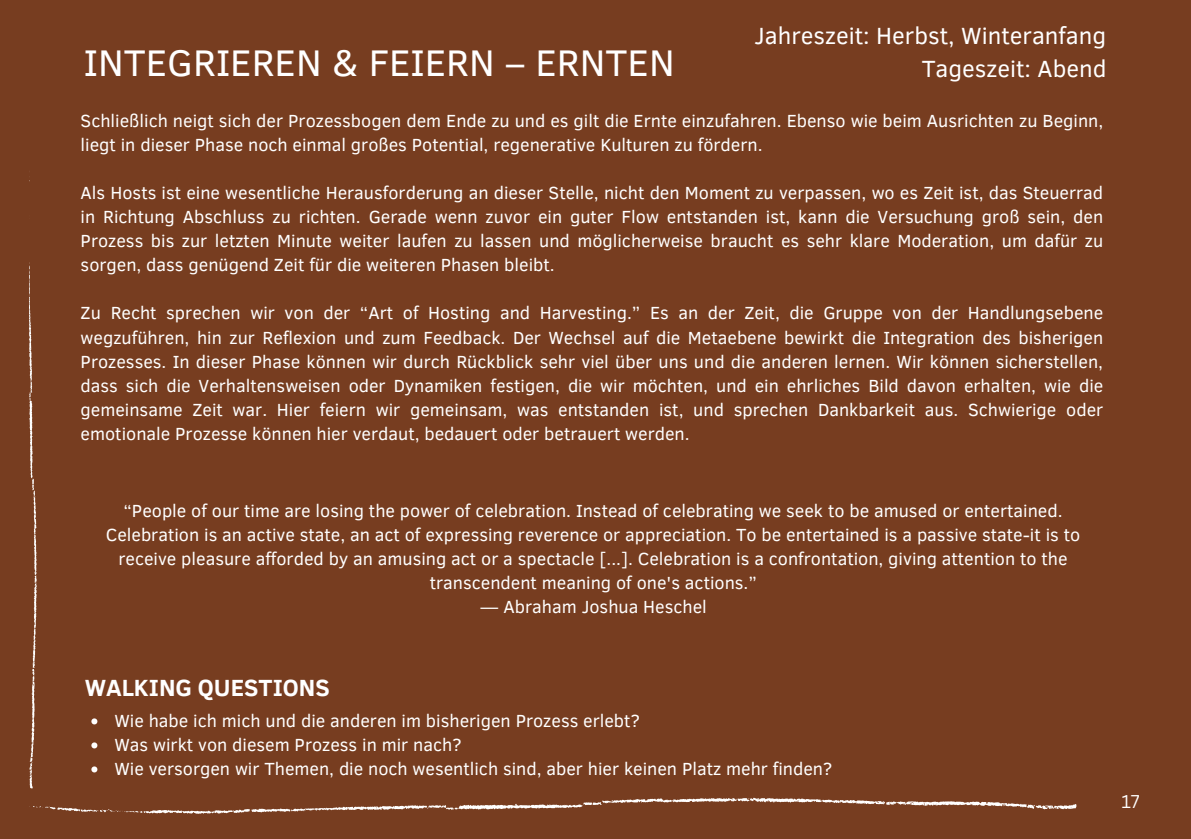
<style>
.page{position:relative;width:1191px;height:839px;background:#fff}
.page>*{position:absolute;margin:0;border:0;box-sizing:border-box;transform-origin:0 0}
.t1{font:38px "Clear Sans";color:#fff}
.t2{font:24px/33px "Clear Sans";color:#fff;text-align:right}
.t3{font:700 24px "Clear Sans";color:#fff}
.t4{font:18px/24px "Clear Sans";color:#fff;text-align:justify}
.t5{font:18px "Canva Sans";color:#fff}
</style>
<div class="page">
<div style="left:0;top:0;width:1191px;height:838px;background:#773d20"></div>
<svg style="left:29px;top:797px;width:1047px;height:16px"></svg>
<svg style="left:29px;top:262px;width:8px;height:526px"></svg>
<svg style="left:91px;top:718px;width:6px;height:6px"></svg>
<svg style="left:91px;top:742px;width:6px;height:6px"></svg>
<svg style="left:91px;top:766px;width:6px;height:6px"></svg>
<h1 class="t2" style="left:755px;top:18px;width:353px">Jahreszeit: Herbst, Winteranfang<br>Tageszeit: Abend</h1>
<p class="t4" style="left:81px;top:108px;width:1024px">Schließlich neigt sich der Prozessbogen dem Ende zu und es gilt die Ernte einzufahren. Ebenso wie beim Ausrichten zu Beginn, liegt in dieser Phase noch einmal großes Potential, regenerative Kulturen zu fördern.</p>
<p class="t4" style="left:81px;top:180px;width:1024px">Als Hosts ist eine wesentliche Herausforderung an dieser Stelle, nicht den Moment zu verpassen, wo es Zeit ist, das Steuerrad in Richtung Abschluss zu richten. Gerade wenn zuvor ein guter Flow entstanden ist, kann die Versuchung groß sein, den Prozess bis zur letzten Minute weiter laufen zu lassen und möglicherweise braucht es sehr klare Moderation, um dafür zu sorgen, dass genügend Zeit für die weiteren Phasen bleibt.</p>
<p class="t4" style="left:81px;top:300px;width:1024px">Zu Recht sprechen wir von der “Art of Hosting and Harvesting.” Es an der Zeit, die Gruppe von der Handlungsebene wegzuführen, hin zur Reflexion und zum Feedback. Der Wechsel auf die Metaebene bewirkt die Integration des bisherigen Prozesses. In dieser Phase können wir durch Rückblick sehr viel über uns und die anderen lernen. Wir können sicherstellen, dass sich die Verhaltensweisen oder Dynamiken festigen, die wir möchten, und ein ehrliches Bild davon erhalten, wie die gemeinsame Zeit war. Hier feiern wir gemeinsam, was entstanden ist, und sprechen Dankbarkeit aus. Schwierige oder emotionale Prozesse können hier verdaut, bedauert oder betrauert werden.</p>
<h3 class="t1" style="left:84px;top:35px;width:592px">INTEGRIEREN &amp; FEIERN – ERNTEN</h3>
<p class="t4" style="left:106px;top:497px;width:976px;text-align:center">“People of our time are losing the power of celebration. Instead of celebrating we seek to be amused or entertained.<br>Celebration is an active state, an act of expressing reverence or appreciation. To be entertained is a passive state-it is to receive pleasure afforded by an amusing act or a spectacle [...]. Celebration is a confrontation, giving attention to the transcendent meaning of one's actions.”</p>
<p class="t4" style="left:480px;top:593px;width:228px">― Abraham Joshua Heschel</p>
<p class="t3" style="left:85px;top:669px;width:247px">WALKING QUESTIONS</p>
<p class="t4" style="left:114px;top:708px;width:527px">Wie habe ich mich und die anderen im bisherigen Prozess erlebt?</p>
<p class="t4" style="left:114px;top:732px;width:349px">Was wirkt von diesem Prozess in mir nach?</p>
<h2 class="t4" style="left:114px;top:756px;width:719px">Wie versorgen wir Themen, die noch wesentlich sind, aber hier keinen Platz mehr finden?</h2>
<p class="t5" style="left:1121px;top:788px;width:20px">17</p>
</div>
